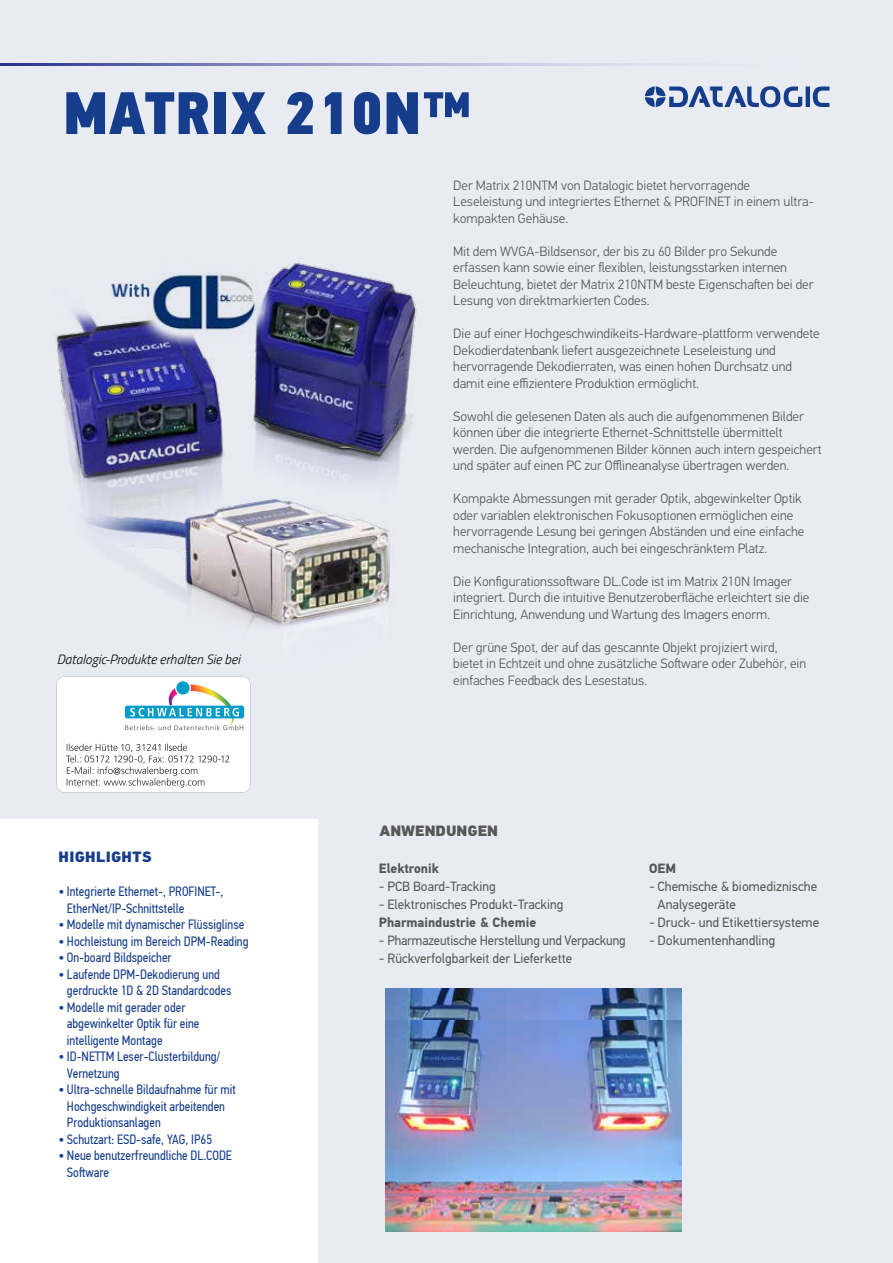
<style>
.page{position:relative;width:893px;height:1263px;background:#e8ebf2}
.page>*{position:absolute;margin:0;border:0;box-sizing:border-box;transform-origin:0 0}
.t1{font:60px "PF Din Text Cond Pro X Black";letter-spacing:.01em;color:#153d8c}
.t2{font:900 15px "PF Din Text Pro";color:#575756}
.t3{font:900 15px "PF Din Text Pro";letter-spacing:.02em;color:#153d8c}
.t4{font:300 13.5px/16.5px "PF Din Text Pro";color:#575756}
.t5{font:13.5px/16.5px "PF Din Text Cond Pro";color:#153d8c}
.t6{font:13.5px/18px "PF Din Text Pro";color:#575756}
.t7{font:13.5px "PF Din Text Pro";color:#575756;scale:.96 1}
.t8{font:italic 300 13.5px "Titillium Web";color:#000}
.t9{font:700 13.5px "PF Din Text Pro";color:#575756}
.s1{font-size:15px}
.s2{font-family:"Titillium Text 22 L"}
.s3{font-weight:700}
</style>
<div class="page">
<svg style="left:0;top:64px;width:645px;height:1px"></svg>
<svg style="left:645px;top:86px;width:184px;height:21px"></svg>
<img style="left:54px;top:263px;width:363px;height:181px">
<img style="left:385px;top:988px;width:297px;height:32px">
<img style="left:385px;top:1020px;width:297px;height:212px">
<div style="left:0;top:820px;width:318px;height:443px;background:#fff"></div>
<img style="left:68px;top:444px;width:334px;height:293px">
<img style="left:57px;top:676px;width:193px;height:116px">
<h1 class="t1" style="left:63px;top:75px;width:410px">MATRIX 210N™</h1>
<p class="t8" style="left:57px;top:649px;width:185px">Datalogic-Produkte erhalten Sie bei</p>
<p class="t3" style="left:59px;top:847px;width:95px">HIGHLIGHTS</p>
<p class="t5" style="left:67px;top:883px;width:158px;text-indent:-9px"><span class="s1">•</span> Integrierte Ethernet-, PROFINET-,<br>EtherNet/IP-Schnittstelle</p>
<p class="t5" style="left:58px;top:916px;width:187px"><span class="s1">•</span> Modelle mit dynamischer Flüssiglinse</p>
<p class="t5" style="left:58px;top:933px;width:192px"><span class="s1">•</span> Hochleistung im Bereich DPM-Reading</p>
<p class="t5" style="left:58px;top:949px;width:115px"><span class="s1">•</span> On-board Bildspeicher</p>
<p class="t5" style="left:67px;top:966px;width:166px;text-indent:-9px"><span class="s1">•</span> Laufende DPM-Dekodierung und gerdruckte 1D &amp; 2D Standardcodes</p>
<p class="t5" style="left:67px;top:999px;width:134px;text-indent:-9px"><span class="s1">•</span> Modelle mit gerader oder abgewinkelter Optik für eine intelligente Montage</p>
<p class="t5" style="left:67px;top:1048px;width:155px;text-indent:-9px"><span class="s1">•</span> ID-NETTM Leser-Clusterbildung/<br>Vernetzung</p>
<p class="t5" style="left:67px;top:1081px;width:170px;text-indent:-9px"><span class="s1">•</span> Ultra-schnelle Bildaufnahme für mit<br>Hochgeschwindigkeit arbeitenden<br>Produktionsanlagen</p>
<p class="t5" style="left:58px;top:1131px;width:155px"><span class="s1">•</span> Schutzart: ESD-safe, YAG, IP65</p>
<p class="t5" style="left:67px;top:1147px;width:166px;text-indent:-9px"><span class="s1">•</span> Neue benutzerfreundliche DL.CODE<br>Software</p>
<p class="t4" style="left:453px;top:177px;width:362px">Der Matrix 210NTM von Datalogic bietet hervorragende<br>Leseleistung und integriertes Ethernet &amp; PROFINET in einem ultra&shy;kompakten Gehäuse.</p>
<p class="t4" style="left:453px;top:243px;width:362px">Mit dem WVGA-Bildsensor, der bis zu 60 Bilder pro Sekunde erfassen kann sowie einer flexiblen, leistungsstarken internen Beleuchtung, bietet der Matrix 210NTM beste Eigenschaften bei der Lesung von direktmarkierten Codes.</p>
<p class="t4" style="left:453px;top:326px;width:368px">Die auf einer Hochgeschwindikeits-Hardware-plattform verwendete Dekodierdatenbank liefert ausgezeichnete Leseleistung und hervorragende Dekodierraten, was einen hohen Durchsatz und damit eine effizientere Produktion ermöglicht.</p>
<p class="t4" style="left:453px;top:408px;width:370px">Sowohl die gelesenen Daten als auch die aufgenommenen Bilder können über die integrierte Ethernet-Schnittstelle übermittelt werden. Die aufgenommenen Bilder können auch intern gespeichert und später auf einen PC zur Offlineanalyse übertragen werden.</p>
<p class="t4" style="left:453px;top:491px;width:353px">Kompakte Abmessungen mit gerader Optik, abgewinkelter Optik oder variablen elektronischen Fokusoptionen ermöglichen eine hervorragende Lesung bei geringen Abständen und eine einfache mechanische Integration, auch bei eingeschränktem Platz.</p>
<p class="t4" style="left:453px;top:573px;width:358px">Die Konfigurationssoftware DL.Code ist im Matrix 210N Imager integriert. Durch die intuitive Benutzeroberfläche erleichtert sie die<br>Einrichtung, Anwendung und Wartung des Imagers enorm.</p>
<p class="t4" style="left:453px;top:639px;width:355px">Der grüne Spot, der auf das gescannte Objekt projiziert wird, bietet in Echtzeit und ohne zusätzliche Software oder Zubehör, ein einfaches Feedback des Lesestatus.</p>
<p class="t2" style="left:379px;top:821px;width:120px">ANWENDUNGEN</p>
<p class="t9" style="left:379px;top:860px;width:61px">Elektronik</p>
<p class="t6" style="left:379px;top:878px;width:118px"><span class="s2">-</span> PCB Board-Tracking</p>
<p class="t6" style="left:379px;top:896px;width:186px"><span class="s2">-</span> Elektronisches Produkt-Tracking<br><span class="s3">Pharmaindustrie &amp; Chemie</span></p>
<p class="t7" style="left:379px;top:932px;width:259px"><span class="s2">-</span> Pharmazeutische Herstellung und Verpackung</p>
<p class="t6" style="left:379px;top:950px;width:195px"><span class="s2">-</span> Rückverfolgbarkeit der Lieferkette</p>
<p class="t9" style="left:649px;top:860px;width:28px">OEM</p>
<p class="t6" style="left:658px;top:877px;width:161px;text-indent:-9px"><span class="s2">-</span> Chemische &amp; biomediznische<br>Analysegeräte</p>
<p class="t6" style="left:649px;top:913px;width:172px"><span class="s2">-</span> Druck- und Etikettiersysteme</p>
<p class="t6" style="left:649px;top:931px;width:128px"><span class="s2">-</span> Dokumentenhandling</p>
</div>
